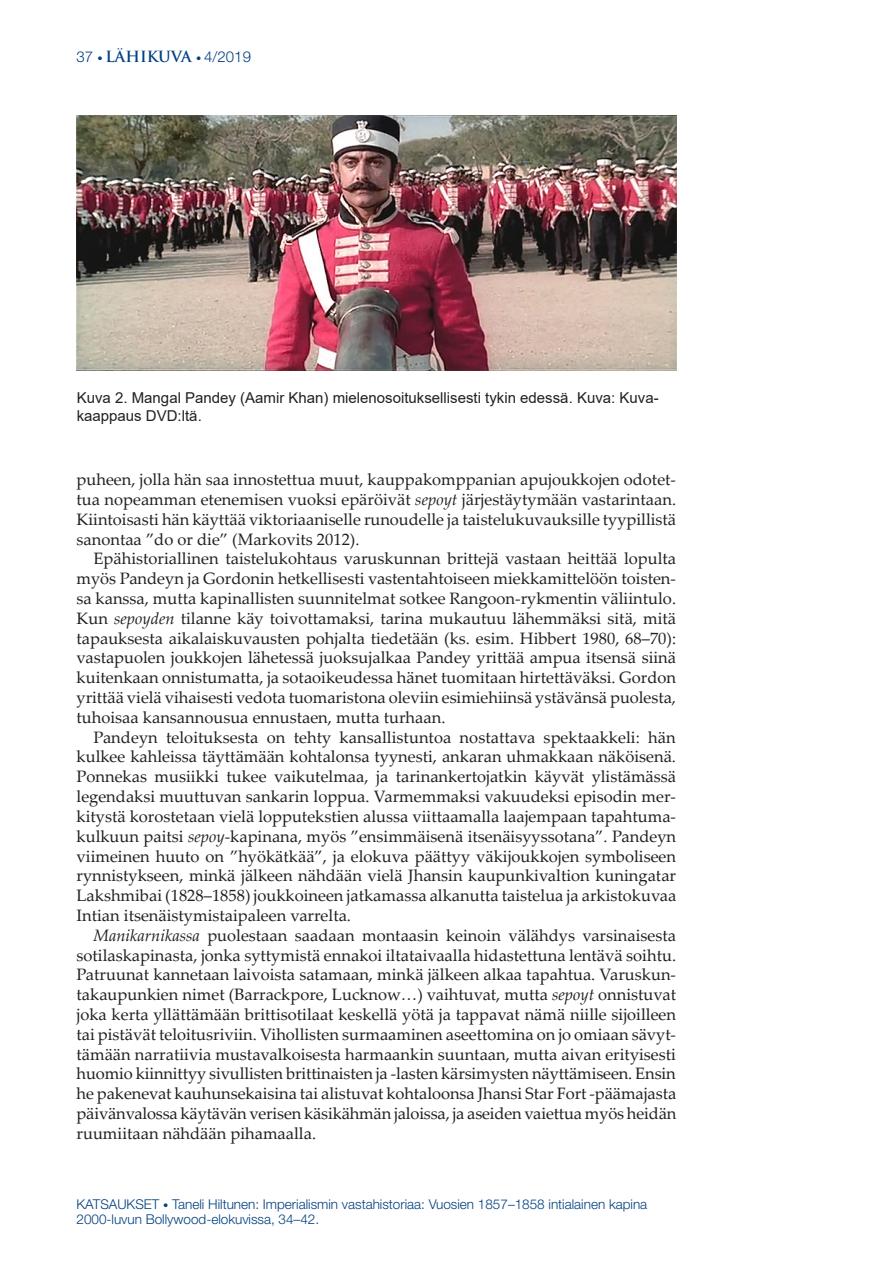
<style>
.page{position:relative;width:893px;height:1263px;background:#fff}
.page>*{position:absolute;margin:0;border:0;box-sizing:border-box;transform-origin:0 0}
.KATSAUS_jne_leipis{font:16.5px/19.8px "Palatino Linotype";color:#231f20;text-align:justify}
.Kuvateksti{font:15px/18px "Arial";color:#231f20}
.t1{font:300 15px "Helvetica Neue";color:#003f80}
.t2{font:300 13.5px/15px "Helvetica Neue";color:#003f80}
.s1{font-size:10.5px}
.s2{font-family:"Trajan Pro";font-weight:700}
.s3{font-style:italic}
</style>
<div class="page">
<img style="left:77px;top:116px;width:599px;height:254px">
<p class="t1" style="left:77px;top:47px;width:176px">37 <span class="s1">•</span> <span class="s2">LÄHIKUVA</span> <span class="s1">•</span> 4/2019</p>
<p class="Kuvateksti" style="left:77px;top:389px;width:583px">Kuva 2. Mangal Pandey (Aamir Khan) mielenosoituksellisesti tykin edessä. Kuva: Kuva&shy;kaappaus DVD:ltä.</p>
<p class="KATSAUS_jne_leipis" style="left:77px;top:469px;width:601px">puheen, jolla hän saa innostettua muut, kauppakomppanian apujoukkojen odotet&shy;tua nopeamman etenemisen vuoksi epäröivät <span class="s3">sepoyt</span> järjestäytymään vastarintaan.<br>Kiintoisasti hän käyttää viktoriaaniselle runoudelle ja taistelukuvauksille tyypillistä sanontaa ”do or die” (Markovits 2012).</p>
<p class="KATSAUS_jne_leipis" style="left:77px;top:548px;width:601px;text-indent:17px">Epähistoriallinen taistelukohtaus varuskunnan brittejä vastaan heittää lopulta myös Pandeyn ja Gordonin hetkellisesti vastentahtoiseen miekkamittelöön toisten&shy;sa kanssa, mutta kapinallisten suunnitelmat sotkee Rangoon-rykmentin väliintulo.<br>Kun <span class="s3">sepoyden</span> tilanne käy toivottamaksi, tarina mukautuu lähemmäksi sitä, mitä tapauksesta aikalaiskuvausten pohjalta tiedetään (ks. esim. Hibbert 1980, 68–70): vastapuolen joukkojen lähetessä juoksujalkaa Pandey yrittää ampua itsensä siinä kuitenkaan onnistumatta, ja sotaoikeudessa hänet tuomitaan hirtettäväksi. Gordon yrittää vielä vihaisesti vedota tuomaristona oleviin esimiehiinsä ystävänsä puolesta, tuhoisaa kansannousua ennustaen, mutta turhaan.</p>
<p class="KATSAUS_jne_leipis" style="left:77px;top:726px;width:601px;text-indent:17px">Pandeyn teloituksesta on tehty kansallistuntoa nostattava spektaakkeli: hän kulkee kahleissa täyttämään kohtalonsa tyynesti, ankaran uhmakkaan näköisenä.<br>Ponnekas musiikki tukee vaikutelmaa, ja tarinankertojatkin käyvät ylistämässä legendaksi muuttuvan sankarin loppua. Varmemmaksi vakuudeksi episodin mer&shy;kitystä korostetaan vielä lopputekstien alussa viittaamalla laajempaan tapahtuma&shy;kulkuun paitsi <span class="s3">sepoy</span>-kapinana, myös ”ensimmäisenä itsenäisyyssotana”. Pandeyn viimeinen huuto on ”hyökätkää”, ja elokuva päättyy väkijoukkojen symboliseen rynnistykseen, minkä jälkeen nähdään vielä Jhansin kaupunkivaltion kuningatar Lakshmibai (1828–1858) joukkoineen jatkamassa alkanutta taistelua ja arkistokuvaa Intian itsenäistymistaipaleen varrelta.</p>
<p class="KATSAUS_jne_leipis" style="left:77px;top:924px;width:601px;text-indent:17px"><span class="s3">Manikarnikassa</span> puolestaan saadaan montaasin keinoin välähdys varsinaisesta sotilaskapinasta, jonka syttymistä ennakoi iltataivaalla hidastettuna lentävä soihtu.<br>Patruunat kannetaan laivoista satamaan, minkä jälkeen alkaa tapahtua. Varuskun&shy;takaupunkien nimet (Barrackpore, Lucknow…) vaihtuvat, mutta <span class="s3">sepoyt</span> onnistuvat joka kerta yllättämään brittisotilaat keskellä yötä ja tappavat nämä niille sijoilleen tai pistävät teloitusriviin. Vihollisten surmaaminen aseettomina on jo omiaan sävyt&shy;tämään narratiivia mustavalkoisesta harmaankin suuntaan, mutta aivan erityisesti huomio kiinnittyy sivullisten brittinaisten ja -lasten kärsimysten näyttämiseen. Ensin he pakenevat kauhunsekaisina tai alistuvat kohtaloonsa Jhansi Star Fort -päämajasta päivänvalossa käytävän verisen käsikähmän jaloissa, ja aseiden vaiettua myös heidän ruumiitaan nähdään pihamaalla.</p>
<p class="t2" style="left:77px;top:1196px;width:572px">KATSAUKSET <span class="s1">•</span> Taneli Hiltunen: Imperialismin vastahistoriaa: Vuosien 1857–1858 intialainen kapina<br>2000-luvun Bollywood-elokuvissa, 34–42.</p>
</div>
